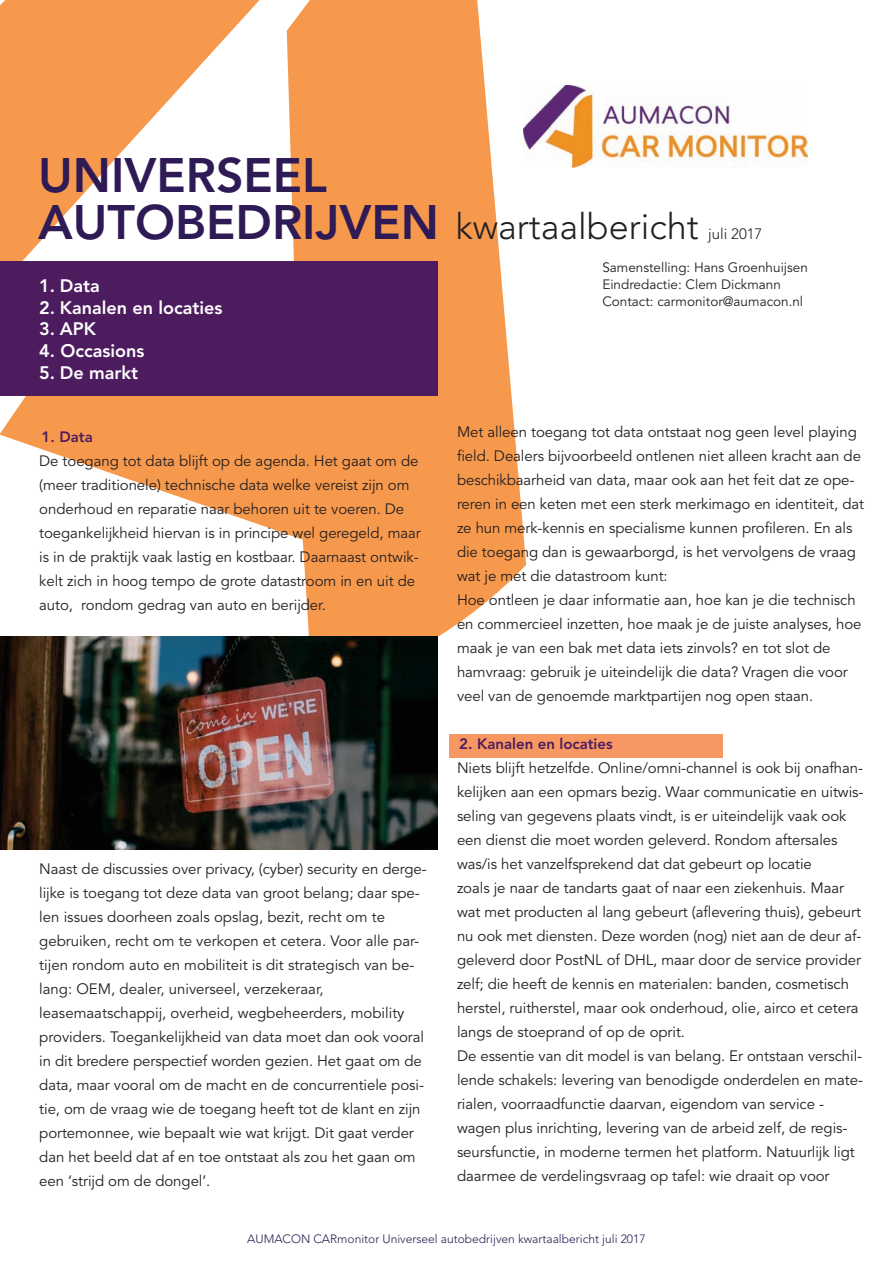
<style>
.page{position:relative;width:893px;height:1263px;background:#fff}
.page>*{position:absolute;margin:0;border:0;box-sizing:border-box;transform-origin:0 0}
.t1{font:800 48px/47.1px "Avenir";color:#2e1a54}
.t2{font:300 36px "Avenir";color:#231f20}
.t3{font:800 18px "Avenir";color:#fff}
.t4{font:15px/24px "Avenir";letter-spacing:-.005em;color:#231f20}
.t5{font:800 15px "Avenir";color:#4d1c5f}
.t6{font:300 15px "Avenir";color:#231f20}
.t7{font:13.5px/17px "Avenir";color:#231f20}
.t8{font:300 12px "Avenir";color:#2e1a54}
</style>
<div class="page">
<div style="left:449px;top:734px;width:273px;height:24px;background:#f79761"></div>
<svg style="left:0;top:0;width:526px;height:691px;fill:#f7994d"></svg>
<svg style="left:0;top:0;width:433px;height:493px;fill:#f7994d"></svg>
<div style="left:0;top:262px;width:437px;height:134px;background:#4d1c5f"></div>
<img style="left:523px;top:86px;width:285px;height:82px">
<img style="left:0;top:637px;width:437px;height:212px">
<h1 class="t1" style="left:38px;top:155px;width:402px">UNIVERSEEL<br>AUTOBEDRIJVEN</h1>
<p class="t3" style="left:39px;top:279px;width:62px">1. Data</p>
<p class="t3" style="left:39px;top:300px;width:185px">2. Kanalen en locaties</p>
<p class="t3" style="left:39px;top:322px;width:58px">3. APK</p>
<p class="t3" style="left:39px;top:343px;width:107px">4. Occasions</p>
<p class="t3" style="left:39px;top:365px;width:100px">5. De markt</p>
<p class="t5" style="left:41px;top:431px;width:53px">1. Data</p>
<p class="t4" style="left:39px;top:450px;width:383px">De toegang tot data blijft op de agenda. Het gaat om de (meer traditionele) technische data welke vereist zijn om onderhoud en reparatie naar behoren uit te voeren. De toegankelijkheid hiervan is in principe wel geregeld, maar is in de praktijk vaak lastig en kostbaar. Daarnaast ontwik&shy;kelt zich in hoog tempo de grote datastroom in en uit de auto, rondom gedrag van auto en berijder.</p>
<p class="t4" style="left:39px;top:858px;width:389px">Naast de discussies over privacy, (cyber) security en derge&shy;lijke is toegang tot deze data van groot belang; daar spe&shy;len issues doorheen zoals opslag, bezit, recht om te gebruiken, recht om te verkopen et cetera. Voor alle par&shy;tijen rondom auto en mobiliteit is dit strategisch van be&shy;lang: OEM, dealer, universeel, verzekeraar, leasemaatschappij, overheid, wegbeheerders, mobility providers. Toegankelijkheid van data moet dan ook vooral in dit bredere perspectief worden gezien. Het gaat om de data, maar vooral om de macht en de concurrentiele posi&shy;tie, om de vraag wie de toegang heeft tot de klant en zijn portemonnee, wie bepaalt wie wat krijgt. Dit gaat verder dan het beeld dat af en toe ontstaat als zou het gaan om een ‘strijd om de dongel’.</p>
<h2 class="t2" style="left:455px;top:212px;width:245px">kwartaalbericht</h2>
<p class="t6" style="left:708px;top:228px;width:56px">juli 2017</p>
<p class="t7" style="left:602px;top:260px;width:207px">Samenstelling: Hans Groenhuijsen<br>Eindredactie: Clem Dickmann<br>Contact: carmonitor@aumacon.nl</p>
<p class="t4" style="left:457px;top:421px;width:409px">Met alleen toegang tot data ontstaat nog geen level playing field. Dealers bijvoorbeeld ontlenen niet alleen kracht aan de beschikbaarheid van data, maar ook aan het feit dat ze ope&shy;reren in een keten met een sterk merkimago en identiteit, dat ze hun merk-kennis en specialisme kunnen profileren. En als die toegang dan is gewaarborgd, is het vervolgens de vraag wat je met die datastroom kunt:<br>Hoe ontleen je daar informatie aan, hoe kan je die technisch en commercieel inzetten, hoe maak je de juiste analyses, hoe maak je van een bak met data iets zinvols? en tot slot de hamvraag: gebruik je uiteindelijk die data? Vragen die voor veel van de genoemde marktpartijen nog open staan.</p>
<p class="t5" style="left:459px;top:737px;width:155px">2. Kanalen en locaties</p>
<p class="t4" style="left:457px;top:757px;width:408px">Niets blijft hetzelfde. Online/omni-channel is ook bij onafhan&shy;kelijken aan een opmars bezig. Waar communicatie en uitwis&shy;seling van gegevens plaats vindt, is er uiteindelijk vaak ook een dienst die moet worden geleverd. Rondom aftersales was/is het vanzelfsprekend dat dat gebeurt op locatie<br>zoals je naar de tandarts gaat of naar een ziekenhuis. Maar wat met producten al lang gebeurt (aflevering thuis), gebeurt nu ook met diensten. Deze worden (nog) niet aan de deur af&shy;geleverd door PostNL of DHL, maar door de service provider zelf; die heeft de kennis en materialen: banden, cosmetisch herstel, ruitherstel, maar ook onderhoud, olie, airco et cetera langs de stoeprand of op de oprit.<br>De essentie van dit model is van belang. Er ontstaan verschil&shy;lende schakels: levering van benodigde onderdelen en mate&shy;rialen, voorraadfunctie daarvan, eigendom van service - wagen plus inrichting, levering van de arbeid zelf, de regis&shy;seursfunctie, in moderne termen het platform. Natuurlijk ligt daarmee de verdelingsvraag op tafel: wie draait op voor</p>
<p class="t8" style="left:247px;top:1233px;width:400px">AUMACON CARmonitor Universeel autobedrijven kwartaalbericht juli 2017</p>
</div>
